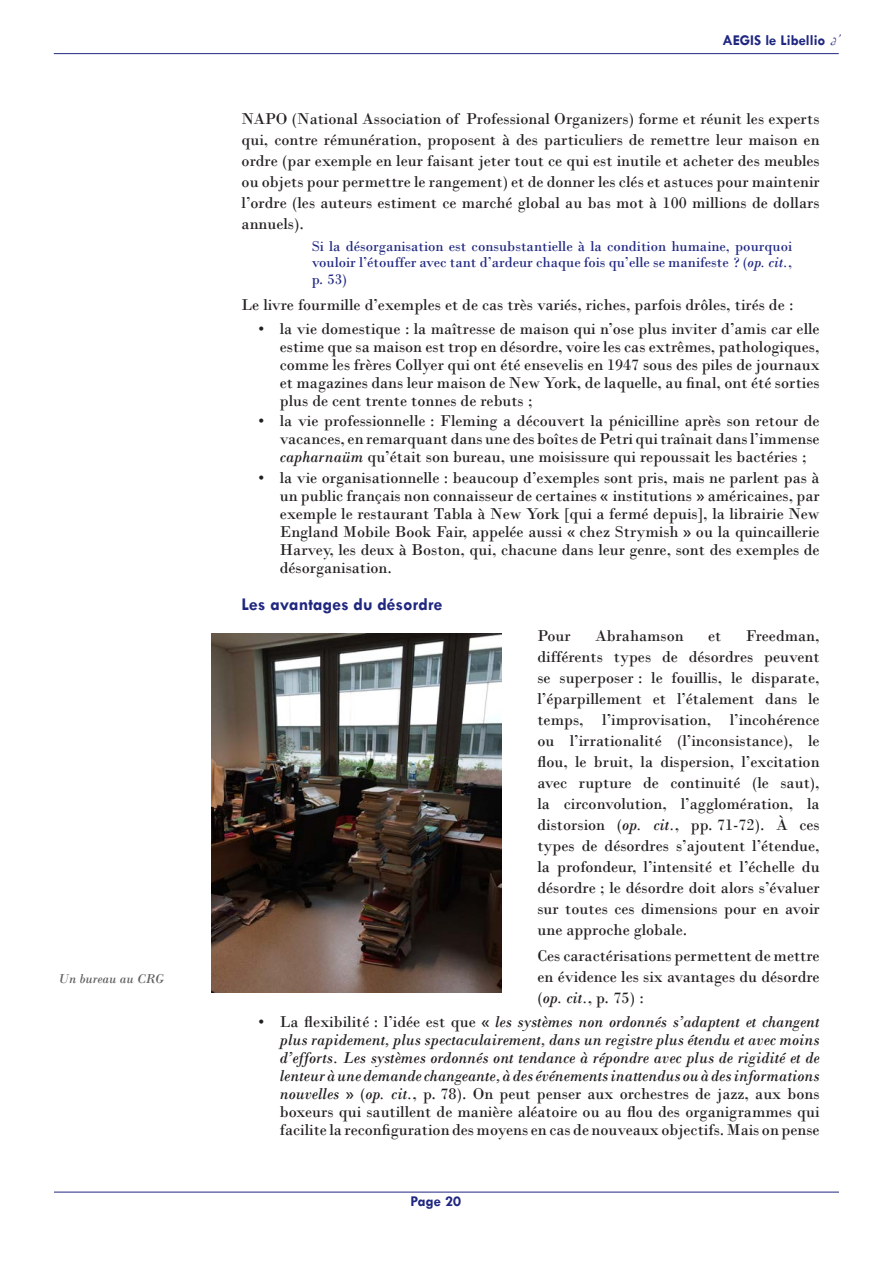
<style>
.page{position:relative;width:893px;height:1263px;background:#fff}
.page>*{position:absolute;margin:0;border:0;box-sizing:border-box;transform-origin:0 0}
.Article_-_Sous_titre{font:700 18px "Tw Cen";color:#202780}
.Article_-_Texte{font:16.5px/21px "Bodoni";color:#231f20;text-align:justify}
.t1{font:italic 16.5px/18px "Bodoni";color:#231f20;text-align:justify}
.Article_-_Extraits{font:15px/16.5px "Bodoni";color:#202780;text-align:justify}
.Article_-_Auteur_2_o{font:700 15px "Tw Cen";color:#202780}
.Article_-_Légendes_p{font:italic 13.5px "Bodoni";color:#5f5f5f}
.s1{font-family:"French Script";font-weight:400;font-style:italic;font-size:16.5px}
.s2{font-style:italic}
.s3{font-style:normal}
</style>
<div class="page">
<hr style="left:54px;top:1192px;width:785px;height:1px;background:#202780">
<hr style="left:54px;top:53px;width:785px;height:1px;background:#202780">
<img style="left:212px;top:634px;width:289px;height:359px">
<p class="Article_-_Légendes_p" style="left:58px;top:971px;width:107px">Un bureau au CRG</p>
<p class="Article_-_Auteur_2_o" style="left:722px;top:31px;width:124px">AEGIS le Libellio <span class="s1">d’</span></p>
<p class="Article_-_Texte" style="left:242px;top:108px;width:580px">NAPO (National Association of Professional Organizers) forme et réunit les experts qui, contre rémunération, proposent à des particuliers de remettre leur maison en ordre (par exemple en leur faisant jeter tout ce qui est inutile et acheter des meubles ou objets pour permettre le rangement) et de donner les clés et astuces pour maintenir l’ordre (les auteurs estiment ce marché global au bas mot à 100 millions de dollars annuels).</p>
<p class="Article_-_Extraits" style="left:312px;top:238px;width:482px">Si la désorganisation est consubstantielle à la condition humaine, pourquoi vouloir l’étouffer avec tant d’ardeur chaque fois qu’elle se manifeste ? (<span class="s2">op. cit.</span>, p. 53)</p>
<p class="Article_-_Texte" style="left:242px;top:294px;width:554px">Le livre fourmille d’exemples et de cas très variés, riches, parfois drôles, tirés de :</p>
<p class="Article_-_Texte" style="left:280px;top:319px;width:541px;line-height:18px;text-indent:-21px">• la vie domestique : la maîtresse de maison qui n’ose plus inviter d’amis car elle estime que sa maison est trop en désordre, voire les cas extrêmes, pathologiques, comme les frères Collyer qui ont été ensevelis en 1947 sous des piles de journaux et magazines dans leur maison de New York, de laquelle, au final, ont été sorties plus de cent trente tonnes de rebuts ;</p>
<p class="Article_-_Texte" style="left:280px;top:412px;width:541px;line-height:18px;text-indent:-21px">• la vie professionnelle : Fleming a découvert la pénicilline après son retour de vacances, en remarquant dans une des boîtes de Petri qui traînait dans l’immense <span class="s2">capharnaüm</span> qu’était son bureau, une moisissure qui repoussait les bactéries ;</p>
<p class="Article_-_Texte" style="left:280px;top:469px;width:541px;line-height:18px;text-indent:-21px">• la vie organisationnelle : beaucoup d’exemples sont pris, mais ne parlent pas à un public français non connaisseur de certaines « institutions » américaines, par exemple le restaurant Tabla à New York [qui a fermé depuis], la librairie New England Mobile Book Fair, appelée aussi « chez Strymish » ou la quincaillerie Harvey, les deux à Boston, qui, chacune dans leur genre, sont des exemples de désorganisation.</p>
<p class="Article_-_Sous_titre" style="left:242px;top:593px;width:202px">Les avantages du désordre</p>
<p class="Article_-_Texte" style="left:537px;top:625px;width:35px">Pour</p>
<p class="Article_-_Texte" style="left:595px;top:625px;width:90px">Abrahamson</p>
<p class="Article_-_Texte" style="left:708px;top:625px;width:15px">et</p>
<p class="Article_-_Texte" style="left:537px;top:625px;width:284px;text-indent:208px">Freedman, différents types de désordres peuvent se superposer : le fouillis, le disparate, l’éparpillement et l’étalement dans le temps, l’improvisation, l’incohérence ou l’irrationalité (l’inconsistance), le flou, le bruit, la dispersion, l’excitation avec rupture de continuité (le saut), la circonvolution, l’agglomération, la distorsion (<span class="s2">op. cit.</span>, pp. 71-72). À ces types de désordres s’ajoutent l’étendue, la profondeur, l’intensité et l’échelle du désordre ; le désordre doit alors s’évaluer sur toutes ces dimensions pour en avoir une approche globale.</p>
<p class="Article_-_Texte" style="left:537px;top:945px;width:284px">Ces caractérisations permettent de mettre en évidence les six avantages du désordre (<span class="s2">op. cit.</span>, p. 75) :</p>
<p class="t1" style="left:280px;top:1012px;width:541px;text-indent:-21px"><span class="s3">• La flexibilité : l’idée est que «</span> les systèmes non ordonnés s’adaptent et changent plus rapidement, plus spectaculairement, dans un registre plus étendu et avec moins d’efforts. Les systèmes ordonnés ont tendance à répondre avec plus de rigidité et de lenteur à une demande changeante, à des événements inattendus ou à des informations nouvelles <span class="s3">» (</span>op. cit.<span class="s3">, p. 78). On peut penser aux orchestres de jazz, aux bons boxeurs qui sautillent de manière aléatoire ou au flou des organigrammes qui facilite la reconfiguration des moyens en cas de nouveaux objectifs. Mais on pense</span></p>
<p class="Article_-_Auteur_2_o" style="left:410px;top:1192px;width:52px">Page 20</p>
</div>
